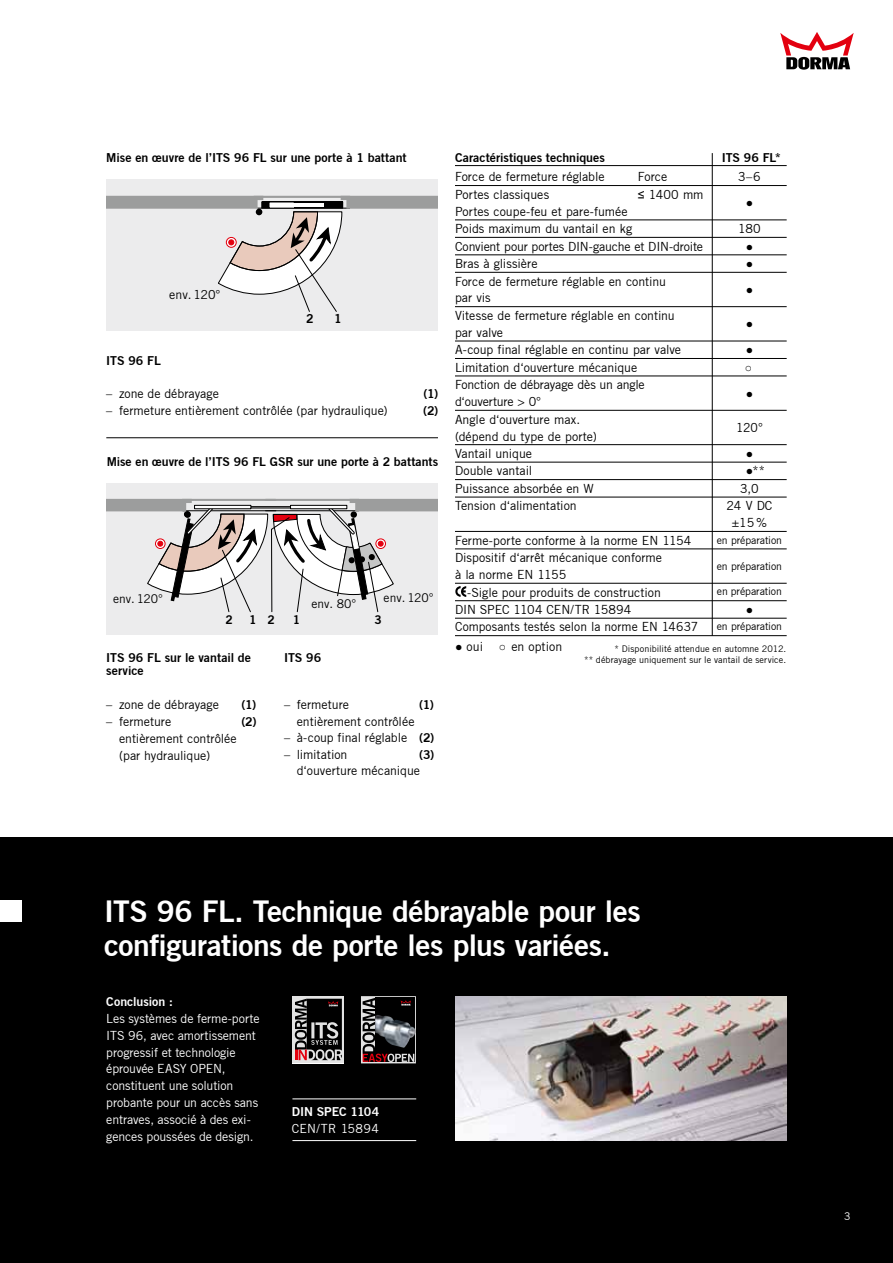
<style>
.page{position:relative;width:893px;height:1263px;background:#fff}
.page>*{position:absolute;margin:0;border:0;box-sizing:border-box;transform-origin:0 0}
.t1{font:30px/33.8px "Trade Gothic Bold Two";letter-spacing:-.015em;color:#fff}
.t2{font:12.45px "Trade Gothic";color:#000}
.t3{font:12.3px/17px "Trade Gothic";color:#000}
.t4{font:12.3px/13.5px "Trade Gothic Bold Two";color:#000}
.t5{font:12.3px/17px "Trade Gothic";letter-spacing:-.01em;color:#fff}
.t6{font:12.3px "Trade Gothic";letter-spacing:-.02em;color:#000}
.t7{font:12.3px "Trade Gothic Bold Two";letter-spacing:-.005em;color:#fff}
.t8{font:12.3px "Trade Gothic";letter-spacing:.02em;color:#fff}
.t9{font:12.3px "Arial Narrow";color:#000}
.t10{font:12px "Trade Gothic";color:#000}
.t11{font:12px "Trade Gothic Bold Two";color:#000}
.t12{font:10.5px "Trade Gothic";letter-spacing:-.005em;color:#000}
.t13{font:10.5px "Trade Gothic";color:#fff}
.t14{font:9px/11.2px "Trade Gothic";letter-spacing:.01em;color:#000;text-align:right}
.s1{font-family:"Trade Gothic Bold Two"}
.s2{font-family:"Arial"}
.s3{font-family:"Arial Narrow";font-size:12.3px}
.s4{font-family:"Arial Narrow"}
</style>
<div class="page">
<div style="left:0;top:837px;width:893px;height:426px;background:#000"></div>
<svg style="left:780px;top:32px;width:74px;height:38px"></svg>
<div style="left:0;top:900px;width:22px;height:21px;background:#fff"></div>
<hr style="left:455px;top:185px;width:332px;height:1px;background:#000">
<hr style="left:455px;top:219px;width:332px;height:1px;background:#000">
<hr style="left:455px;top:237px;width:332px;height:1px;background:#000">
<hr style="left:455px;top:254px;width:332px;height:1px;background:#000">
<hr style="left:455px;top:272px;width:332px;height:1px;background:#000">
<hr style="left:455px;top:306px;width:332px;height:1px;background:#000">
<hr style="left:455px;top:341px;width:332px;height:1px;background:#000">
<hr style="left:455px;top:358px;width:332px;height:1px;background:#000">
<hr style="left:455px;top:376px;width:332px;height:1px;background:#000">
<hr style="left:455px;top:410px;width:332px;height:1px;background:#000">
<hr style="left:455px;top:444px;width:332px;height:1px;background:#000">
<hr style="left:455px;top:462px;width:332px;height:1px;background:#000">
<hr style="left:455px;top:479px;width:332px;height:1px;background:#000">
<hr style="left:455px;top:497px;width:332px;height:1px;background:#000">
<hr style="left:455px;top:531px;width:332px;height:1px;background:#000">
<hr style="left:455px;top:548px;width:332px;height:1px;background:#000">
<hr style="left:455px;top:583px;width:332px;height:1px;background:#000">
<hr style="left:455px;top:600px;width:332px;height:1px;background:#000">
<hr style="left:455px;top:618px;width:332px;height:1px;background:#000">
<hr style="left:455px;top:635px;width:332px;height:1px;background:#000">
<svg style="left:455px;top:586px;width:11px;height:11px"></svg>
<hr style="left:455px;top:165px;width:332px;height:1px;background:#000">
<div style="left:106px;top:179px;width:332px;height:152px;background:#ececed"></div>
<svg style="left:106px;top:196px;width:332px;height:116px"></svg>
<div style="left:106px;top:483px;width:332px;height:152px;background:#ececed"></div>
<svg style="left:106px;top:499px;width:332px;height:114px"></svg>
<hr style="left:106px;top:437px;width:332px;height:1px;background:#000">
<svg style="left:361px;top:996px;width:55px;height:67px"></svg>
<svg style="left:293px;top:996px;width:51px;height:67px"></svg>
<svg style="left:295px;top:999px;width:47px;height:61px"></svg>
<img style="left:455px;top:996px;width:332px;height:145px">
<hr style="left:292px;top:1098px;width:124px;height:1px;background:#fff">
<hr style="left:292px;top:1140px;width:124px;height:1px;background:#fff">
<hr style="left:712px;top:153px;width:1px;height:483px;background:#000">
<p class="t4" style="left:106px;top:151px;width:302px">Mise en œuvre de l’ITS 96 FL sur une porte à 1 battant</p>
<p class="t3" style="left:169px;top:286px;width:53px">env. 120°</p>
<p class="t4" style="left:306px;top:312px;width:9px">2</p>
<p class="t4" style="left:334px;top:312px;width:9px">1</p>
<p class="t4" style="left:106px;top:353px;width:56px">ITS 96 FL</p>
<p class="t3" style="left:106px;top:385px;width:114px">– zone de débrayage</p>
<p class="t4" style="left:424px;top:387px;width:16px">(1)</p>
<p class="t3" style="left:106px;top:402px;width:283px">– fermeture entièrement contrôlée (par hydraulique)</p>
<p class="t4" style="left:423px;top:404px;width:17px">(2)</p>
<p class="t4" style="left:107px;top:454px;width:333px">Mise en œuvre de l’ITS 96 FL GSR sur une porte à 2 battants</p>
<p class="t10" style="left:113px;top:592px;width:51px">env. 120°</p>
<p class="t10" style="left:311px;top:597px;width:46px">env. 80°</p>
<p class="t10" style="left:384px;top:590px;width:51px">env. 120°</p>
<p class="t11" style="left:226px;top:612px;width:9px">2</p>
<p class="t11" style="left:249px;top:612px;width:9px">1</p>
<p class="t11" style="left:268px;top:612px;width:9px">2</p>
<p class="t11" style="left:293px;top:612px;width:9px">1</p>
<p class="t11" style="left:375px;top:612px;width:9px">3</p>
<p class="t4" style="left:178px;top:649px;width:59px">Gangflügel</p>
<p class="t4" style="left:106px;top:650px;width:146px">ITS 96 FL sur le vantail de service</p>
<p class="t3" style="left:106px;top:696px;width:114px">– zone de débrayage</p>
<p class="t4" style="left:241px;top:698px;width:16px">(1)</p>
<p class="t3" style="left:106px;top:713px;width:66px">– fermeture</p>
<p class="t4" style="left:241px;top:715px;width:17px">(2)</p>
<p class="t3" style="left:119px;top:730px;width:119px">entièrement contrôlée (par hydraulique)</p>
<p class="t4" style="left:284px;top:650px;width:39px">ITS 96</p>
<p class="t3" style="left:284px;top:696px;width:66px">– fermeture</p>
<p class="t4" style="left:419px;top:697px;width:16px">(1)</p>
<p class="t3" style="left:297px;top:712px;width:119px">entièrement contrôlée</p>
<p class="t3" style="left:284px;top:729px;width:152px">– à-coup final réglable <span class="s1">(2)</span></p>
<p class="t3" style="left:284px;top:746px;width:65px">– limitation</p>
<p class="t4" style="left:419px;top:748px;width:16px">(3)</p>
<p class="t3" style="left:297px;top:762px;width:125px">d‘ouverture mécanique</p>
<p class="t4" style="left:455px;top:151px;width:152px">Caractéristiques techniques</p>
<p class="t4" style="left:722px;top:151px;width:61px">ITS 96 FL*</p>
<p class="t3" style="left:455px;top:168px;width:151px">Force de fermeture réglable</p>
<p class="t3" style="left:638px;top:168px;width:31px">Force</p>
<p class="t3" style="left:738px;top:168px;width:24px">3–6</p>
<p class="t3" style="left:455px;top:186px;width:96px">Portes classiques</p>
<p class="t3" style="left:638px;top:186px;width:67px"><span class="s2">≤</span> 1400 mm</p>
<p class="t9" style="left:746px;top:194px;width:9px">●</p>
<p class="t3" style="left:455px;top:202px;width:179px;line-height:17.4px">Portes coupe-feu et pare-fumée<br>Poids maximum du vantail en kg</p>
<p class="t3" style="left:738px;top:220px;width:24px">180</p>
<p class="t6" style="left:455px;top:239px;width:250px">Convient pour portes DIN-gauche et DIN-droite</p>
<p class="t9" style="left:746px;top:237px;width:9px">●</p>
<p class="t3" style="left:455px;top:255px;width:84px">Bras à glissière</p>
<p class="t9" style="left:746px;top:255px;width:9px">●</p>
<p class="t3" style="left:455px;top:273px;width:212px">Force de fermeture réglable en continu par vis</p>
<p class="t9" style="left:746px;top:281px;width:9px">●</p>
<p class="t3" style="left:455px;top:307px;width:221px">Vitesse de fermeture réglable en continu par valve</p>
<p class="t9" style="left:746px;top:315px;width:9px">●</p>
<p class="t3" style="left:455px;top:341px;width:228px">A-coup final réglable en continu par valve</p>
<p class="t9" style="left:746px;top:341px;width:9px">●</p>
<p class="t3" style="left:455px;top:359px;width:184px">Limitation d‘ouverture mécanique</p>
<p class="t9" style="left:746px;top:358px;width:9px">○</p>
<p class="t3" style="left:455px;top:376px;width:191px">Fonction de débrayage dès un angle d‘ouverture &gt; 0°</p>
<p class="t9" style="left:746px;top:384px;width:9px">●</p>
<p class="t3" style="left:455px;top:411px;width:143px">Angle d‘ouverture max. (dépend du type de porte)</p>
<p class="t3" style="left:736px;top:419px;width:28px">120°</p>
<p class="t3" style="left:455px;top:445px;width:79px">Vantail unique</p>
<p class="t9" style="left:746px;top:445px;width:9px">●</p>
<p class="t3" style="left:455px;top:462px;width:79px">Double vantail</p>
<p class="t2" style="left:746px;top:463px;width:21px"><span class="s3">●</span>**</p>
<p class="t3" style="left:455px;top:480px;width:140px">Puissance absorbée en W</p>
<p class="t3" style="left:740px;top:480px;width:20px">3,0</p>
<p class="t3" style="left:455px;top:497px;width:123px">Tension d‘alimentation</p>
<p class="t3" style="left:726px;top:497px;width:48px;text-align:center">24 V DC ±15%</p>
<p class="t3" style="left:455px;top:532px;width:238px">Ferme-porte conforme à la norme EN 1154</p>
<p class="t12" style="left:717px;top:533px;width:67px">en préparation</p>
<p class="t3" style="left:455px;top:549px;width:209px">Dispositif d‘arrêt mécanique conforme à la norme EN 1155</p>
<p class="t12" style="left:717px;top:560px;width:67px">en préparation</p>
<p class="t3" style="left:467px;top:583px;width:195px">-Sigle pour produits de construction</p>
<p class="t12" style="left:717px;top:585px;width:66px">en préparation</p>
<p class="t3" style="left:455px;top:601px;width:178px">DIN SPEC 1104 CEN/TR 15894</p>
<p class="t9" style="left:746px;top:601px;width:9px">●</p>
<p class="t3" style="left:455px;top:618px;width:245px">Composants testés selon la norme EN 14637</p>
<p class="t12" style="left:717px;top:620px;width:67px">en préparation</p>
<p class="t3" style="left:455px;top:638px;width:30px"><span class="s4">●</span> oui</p>
<p class="t3" style="left:500px;top:638px;width:64px"><span class="s4">○</span> en option</p>
<p class="t14" style="left:584px;top:643px;width:204px">* Disponibilité attendue en automne 2012.<br>** débrayage uniquement sur le vantail de service.</p>
<h1 class="t1" style="left:104px;top:894px;width:538px">ITS 96 FL. Technique débrayable pour les configurations de porte les plus variées.</h1>
<p class="t7" style="left:106px;top:994px;width:68px">Conclusion :</p>
<p class="t5" style="left:106px;top:1010px;width:155px">Les systèmes de ferme-porte<br>ITS 96, avec amortissement progressif et technologie éprouvée EASY OPEN, constituent une solution probante pour un accès sans entraves, associé à des exi&shy;gences poussées de design.</p>
<p class="t7" style="left:292px;top:1104px;width:89px">DIN SPEC 1104</p>
<p class="t8" style="left:292px;top:1121px;width:89px">CEN/TR 15894</p>
<p class="t13" style="left:844px;top:1210px;width:8px">3</p>
</div>
